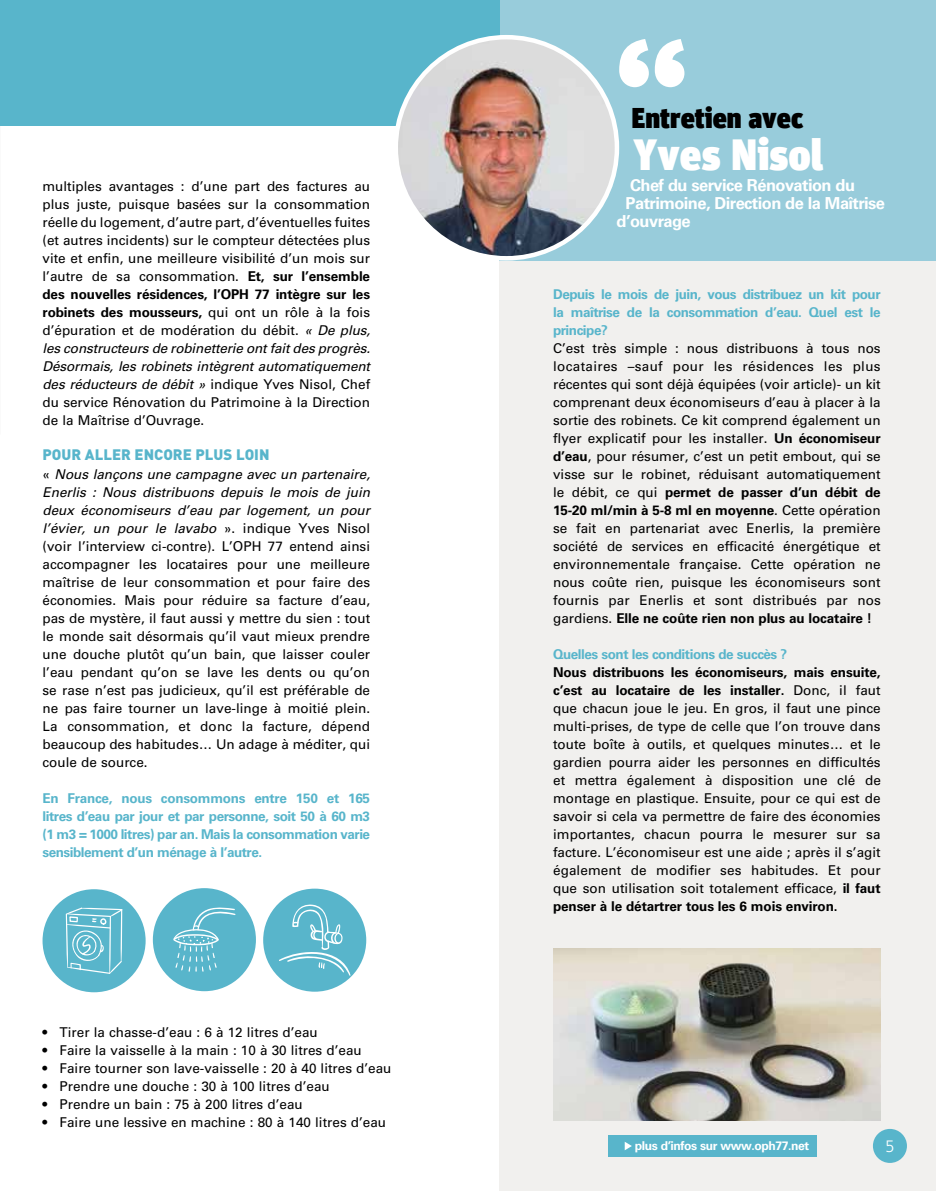
<style>
.page{position:relative;width:936px;height:1191px;background:#fff}
.page>*{position:absolute;margin:0;border:0;box-sizing:border-box;transform-origin:0 0}
.t1{font:900 43.5px "Unit";color:#fff}
.t2{font:900 28.5px "Unit";color:#000}
.t3{font:700 16.5px "Univers LT Std";letter-spacing:-.035em;color:#fff}
.t4{font:300 16.5px "Alwyn New";color:#fff}
.t5{font:900 15px "DIN";color:#58b5cb}
.t6{font:13.5px/18px "Univers LT Std";color:#000;text-align:justify}
.t7{font:700 13.5px/18px "Univers LT Std";letter-spacing:-.035em;color:#58b5cb;text-align:justify}
.t8{font:700 12.15px "Univers LT Std";letter-spacing:-.035em;color:#fff}
.s1{font-weight:700}
.s2{font-style:italic}
</style>
<div class="page">
<div style="left:500px;top:260px;width:435px;height:931px;background:#f1f0ee"></div>
<div style="left:872px;top:1128px;width:34px;height:35px;background:#58b5cb;border-radius:50%"></div>
<div style="left:500px;top:0;width:435px;height:260px;background:#98ccdb"></div>
<div style="left:0;top:0;width:500px;height:126px;background:#58b5cb"></div>
<svg style="left:619px;top:39px;width:65px;height:48px"></svg>
<img style="left:396px;top:37px;width:221px;height:221px;border-radius:111px">
<div style="left:608px;top:1135px;width:208px;height:21px;background:#58b5cb"></div>
<svg style="left:624px;top:1142px;width:8px;height:8px"></svg>
<div style="left:153px;top:888px;width:103px;height:103px;background:#58b5cb;border-radius:50%"></div>
<svg style="left:173px;top:907px;width:63px;height:65px"></svg>
<div style="left:43px;top:889px;width:103px;height:103px;background:#58b5cb;border-radius:50%"></div>
<svg style="left:66px;top:907px;width:57px;height:67px"></svg>
<div style="left:263px;top:888px;width:103px;height:103px;background:#58b5cb;border-radius:50%"></div>
<svg style="left:278px;top:903px;width:72px;height:73px"></svg>
<img style="left:553px;top:948px;width:327px;height:173px">
<p class="t6" style="left:43px;top:177px;width:329px">multiples avantages : d’une part des factures au plus juste, puisque basées sur la consommation réelle du logement, d’autre part, d’éventuelles fuites (et autres incidents) sur le compteur détectées plus vite et enfin, une meilleure visibilité d’un mois sur l’autre de sa consommation. <span class="s1">Et, sur l’ensemble des nouvelles résidences, l’OPH 77 intègre sur les robinets des mousseurs,</span> qui ont un rôle à la fois d’épuration et de modération du débit. <span class="s2">« De plus, les constructeurs de robinetterie ont fait des progrès.<br>Désormais, les robinets intègrent automatiquement des réducteurs de débit »</span> indique Yves Nisol, Chef du service Rénovation du Patrimoine à la Direction de la Maîtrise d’Ouvrage.</p>
<p class="t5" style="left:43px;top:444px;width:228px">POUR ALLER ENCORE PLUS LOIN</p>
<p class="t6" style="left:43px;top:465px;width:329px">« <span class="s2">Nous lançons une campagne avec un partenaire, Enerlis : Nous distribuons depuis le mois de juin deux économiseurs d’eau par logement, un pour l’évier, un pour le lavabo</span> ». indique Yves Nisol (voir l’interview ci-contre). L’OPH 77 entend ainsi accompagner les locataires pour une meilleure maîtrise de leur consommation et pour faire des économies. Mais pour réduire sa facture d’eau, pas de mystère, il faut aussi y mettre du sien : tout le monde sait désormais qu’il vaut mieux prendre une douche plutôt qu’un bain, que laisser couler l’eau pendant qu’on se lave les dents ou qu’on se rase n’est pas judicieux, qu’il est préférable de ne pas faire tourner un lave-linge à moitié plein.<br>La consommation, et donc la facture, dépend beaucoup des habitudes… Un adage à méditer, qui coule de source.</p>
<p class="t7" style="left:43px;top:789px;width:329px">En France, nous consommons entre 150 et 165 litres d’eau par jour et par personne, soit 50 à 60 m3 (1 m3 = 1000 litres) par an. Mais la consommation varie sensiblement d’un ménage à l’autre.</p>
<p class="t6" style="left:43px;top:1023px;width:277px">• Tirer la chasse-d’eau : 6 à 12 litres d’eau</p>
<p class="t6" style="left:43px;top:1041px;width:321px">• Faire la vaisselle à la main : 10 à 30 litres d’eau</p>
<p class="t6" style="left:43px;top:1059px;width:350px">• Faire tourner son lave-vaisselle : 20 à 40 litres d’eau</p>
<p class="t6" style="left:43px;top:1077px;width:289px">• Prendre une douche : 30 à 100 litres d’eau</p>
<p class="t6" style="left:43px;top:1095px;width:262px">• Prendre un bain : 75 à 200 litres d’eau</p>
<p class="t6" style="left:43px;top:1113px;width:345px">• Faire une lessive en machine : 80 à 140 litres d’eau</p>
<h2 class="t2" style="left:631px;top:100px;width:173px">Entretien avec</h2>
<h1 class="t1" style="left:633px;top:127px;width:192px">Yves Nisol</h1>
<p class="t3" style="left:630px;top:175px;width:226px">Chef du service Rénovation du</p>
<p class="t3" style="left:625px;top:193px;width:261px">Patrimoine, Direction de la Maîtrise</p>
<p class="t3" style="left:616px;top:211px;width:76px">d’ouvrage</p>
<p class="t7" style="left:553px;top:285px;width:329px">Depuis le mois de juin, vous distribuez un kit pour la maîtrise de la consommation d’eau. Quel est le principe?</p>
<p class="t6" style="left:553px;top:339px;width:329px">C’est très simple : nous distribuons à tous nos locataires –sauf pour les résidences les plus récentes qui sont déjà équipées (voir article)- un kit comprenant deux économiseurs d’eau à placer à la sortie des robinets. Ce kit comprend également un flyer explicatif pour les installer. <span class="s1">Un économiseur d’eau</span>, pour résumer, c’est un petit embout, qui se visse sur le robinet, réduisant automatiquement le débit, ce qui <span class="s1">permet de passer d’un débit de 15-20 ml/min à 5-8 ml en moyenne</span>. Cette opération se fait en partenariat avec Enerlis, la première société de services en efficacité énergétique et environnementale française. Cette opération ne nous coûte rien, puisque les économiseurs sont fournis par Enerlis et sont distribués par nos gardiens. <span class="s1">Elle ne coûte rien non plus au locataire !</span></p>
<p class="t7" style="left:553px;top:645px;width:236px">Quelles sont les conditions de succès ?</p>
<p class="t6" style="left:553px;top:663px;width:329px"><span class="s1">Nous distribuons les économiseurs, mais ensuite, c’est au locataire de les installer.</span> Donc, il faut que chacun joue le jeu. En gros, il faut une pince multi-prises, de type de celle que l’on trouve dans toute boîte à outils, et quelques minutes… et le gardien pourra aider les personnes en difficultés et mettra également à disposition une clé de montage en plastique. Ensuite, pour ce qui est de savoir si cela va permettre de faire des économies importantes, chacun pourra le mesurer sur sa facture. L’économiseur est une aide ; après il s’agit également de modifier ses habitudes. Et pour que son utilisation soit totalement efficace, <span class="s1">il faut penser à le détartrer tous les 6 mois environ.</span></p>
<p class="t8" style="left:634px;top:1138px;width:176px">plus d’infos sur www.oph77.net</p>
<p class="t4" style="left:885px;top:1137px;width:10px">5</p>
</div>
